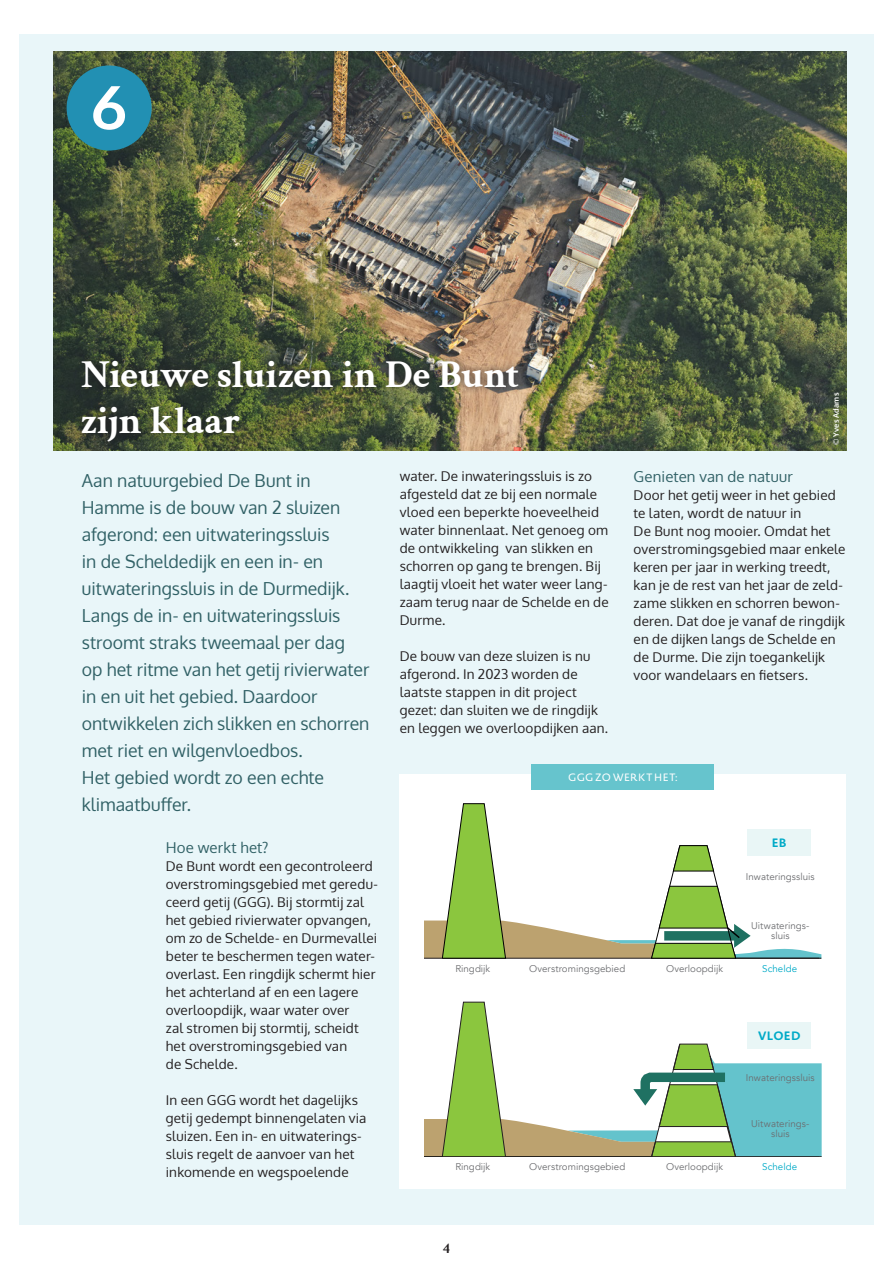
<style>
.page{position:relative;width:893px;height:1263px;background:#fff}
.page>*{position:absolute;margin:0;border:0;box-sizing:border-box;transform-origin:0 0}
.titel{font:700 39px/46.8px "Crimson Text";letter-spacing:-.015em;color:#fff}
.intro{font:18px/27px "Oxygen";color:#316166}
.kop{font:15px "Oxygen";letter-spacing:.01em;color:#316166}
.t1{font:700 15px "Crimson Text";color:#231f20}
.brood{font:13.5px/18px "Oxygen";letter-spacing:.015em;color:#231f20}
.kop-2{font:700 12px "Novel Sans Rd Pro";letter-spacing:.005em;color:#00aac7}
.kop-3{font:10.5px "Novel Sans Rd Pro";letter-spacing:.015em;color:#fff}
.brood-2{font:9.75px/10.5px "Avenir";letter-spacing:.005em;color:#6c6d70;text-align:center}
.brood-3{font:9.75px "Avenir";letter-spacing:.005em;color:#00aac7}
.brood-4{font:700 7.5px "Oxygen";letter-spacing:.025em;color:#fff}
</style>
<div class="page">
<div style="left:19px;top:34px;width:855px;height:1191px;background:#e9f6f9"></div>
<img style="left:54px;top:51px;width:792px;height:399px">
<div style="left:74px;top:352px;width:452px;height:98px;background:#231f20;opacity:.75"></div>
<div style="left:400px;top:774px;width:446px;height:414px;background:#fff"></div>
<svg style="left:424px;top:803px;width:398px;height:156px"></svg>
<svg style="left:424px;top:1002px;width:398px;height:155px"></svg>
<div style="left:531px;top:765px;width:183px;height:25px;background:#66c4cd"></div>
<div style="left:747px;top:829px;width:64px;height:27px;background:#e9f6f6"></div>
<div style="left:747px;top:1022px;width:64px;height:26px;background:#e9f6f6"></div>
<div style="left:67px;top:65px;width:85px;height:86px;background:#2290b3;border-radius:50%"></div>
<svg style="left:93px;top:86px;width:32px;height:44px"></svg>
<p class="titel" style="left:81px;top:347px;width:440px">Nieuwe sluizen in De Bunt zijn klaar</p>
<p class="brood-4" style="left:831px;top:445px;width:54px;rotate:-90deg">© Yves Adams</p>
<p class="kop" style="left:634px;top:466px;width:161px">Genieten van de natuur</p>
<p class="brood" style="left:634px;top:486px;width:213px">Door het getij weer in het gebied te laten, wordt de natuur in<br>De Bunt nog mooier. Omdat het overstromingsgebied maar enkele keren per jaar in werking treedt, kan je de rest van het jaar de zeld&shy;zame slikken en schorren bewon&shy;deren. Dat doe je vanaf de ringdijk en de dijken langs de Schelde en de Durme. Die zijn toegankelijk voor wandelaars en fietsers.</p>
<p class="intro" style="left:82px;top:467px;width:289px">Aan natuurgebied De Bunt in<br>Hamme is de bouw van 2 sluizen afgerond: een uitwateringssluis<br>in de Scheldedijk en een in- en uitwateringssluis in de Durmedijk.<br>Langs de in- en uitwateringssluis stroomt straks tweemaal per dag op het ritme van het getij rivierwater in en uit het gebied. Daardoor ontwikkelen zich slikken en schorren met riet en wilgenvloedbos.<br>Het gebied wordt zo een echte klimaatbuffer.</p>
<p class="brood" style="left:400px;top:467px;width:211px">water. De inwateringssluis is zo afgesteld dat ze bij een normale vloed een beperkte hoeveelheid water binnenlaat. Net genoeg om de ontwikkeling van slikken en schorren op gang te brengen. Bij laagtij vloeit het water weer lang&shy;zaam terug naar de Schelde en de<br>Durme.</p>
<p class="brood" style="left:400px;top:647px;width:210px">De bouw van deze sluizen is nu afgerond. In 2023 worden de laatste stappen in dit project gezet: dan sluiten we de ringdijk en leggen we overloopdijken aan.</p>
<p class="kop-3" style="left:568px;top:770px;width:111px">GGG ZO WERKT HET:</p>
<p class="kop" style="left:166px;top:837px;width:104px">Hoe werkt het?</p>
<p class="brood" style="left:166px;top:857px;width:214px">De Bunt wordt een gecontroleerd overstromingsgebied met geredu&shy;ceerd getij (GGG). Bij stormtij zal het gebied rivierwater opvangen, om zo de Schelde- en Durmevallei beter te beschermen tegen water&shy;overlast. Een ringdijk schermt hier het achterland af en een lagere overloopdijk, waar water over<br>zal stromen bij stormtij, scheidt het overstromingsgebied van<br>de Schelde.</p>
<p class="brood" style="left:166px;top:1091px;width:202px">In een GGG wordt het dagelijks getij gedempt binnengelaten via sluizen. Een in- en uitwaterings&shy;sluis regelt de aanvoer van het inkomende en wegspoelende</p>
<p class="brood-2" style="left:455px;top:964px;width:36px">Ringdijk</p>
<p class="brood-2" style="left:529px;top:964px;width:98px">Overstromingsgebied</p>
<p class="brood-2" style="left:455px;top:1162px;width:36px">Ringdijk</p>
<p class="t1" style="left:443px;top:1237px;width:9px">4</p>
<p class="brood-2" style="left:529px;top:1162px;width:98px">Overstromingsgebied</p>
<p class="brood-2" style="left:666px;top:964px;width:59px">Overloopdijk</p>
<p class="brood-2" style="left:666px;top:1162px;width:59px">Overloopdijk</p>
<p class="kop-2" style="left:772px;top:834px;width:17px">EB</p>
<p class="brood-2" style="left:746px;top:872px;width:70px">Inwateringssluis</p>
<p class="brood-2" style="left:751px;top:920px;width:60px">Uitwaterings&shy;sluis</p>
<p class="brood-3" style="left:762px;top:963px;width:36px">Schelde</p>
<p class="kop-2" style="left:758px;top:1027px;width:44px">VLOED</p>
<p class="brood-2" style="left:746px;top:1073px;width:70px">Inwateringssluis</p>
<p class="brood-2" style="left:751px;top:1118px;width:60px">Uitwaterings&shy;sluis</p>
<p class="brood-3" style="left:762px;top:1161px;width:36px">Schelde</p>
</div>
